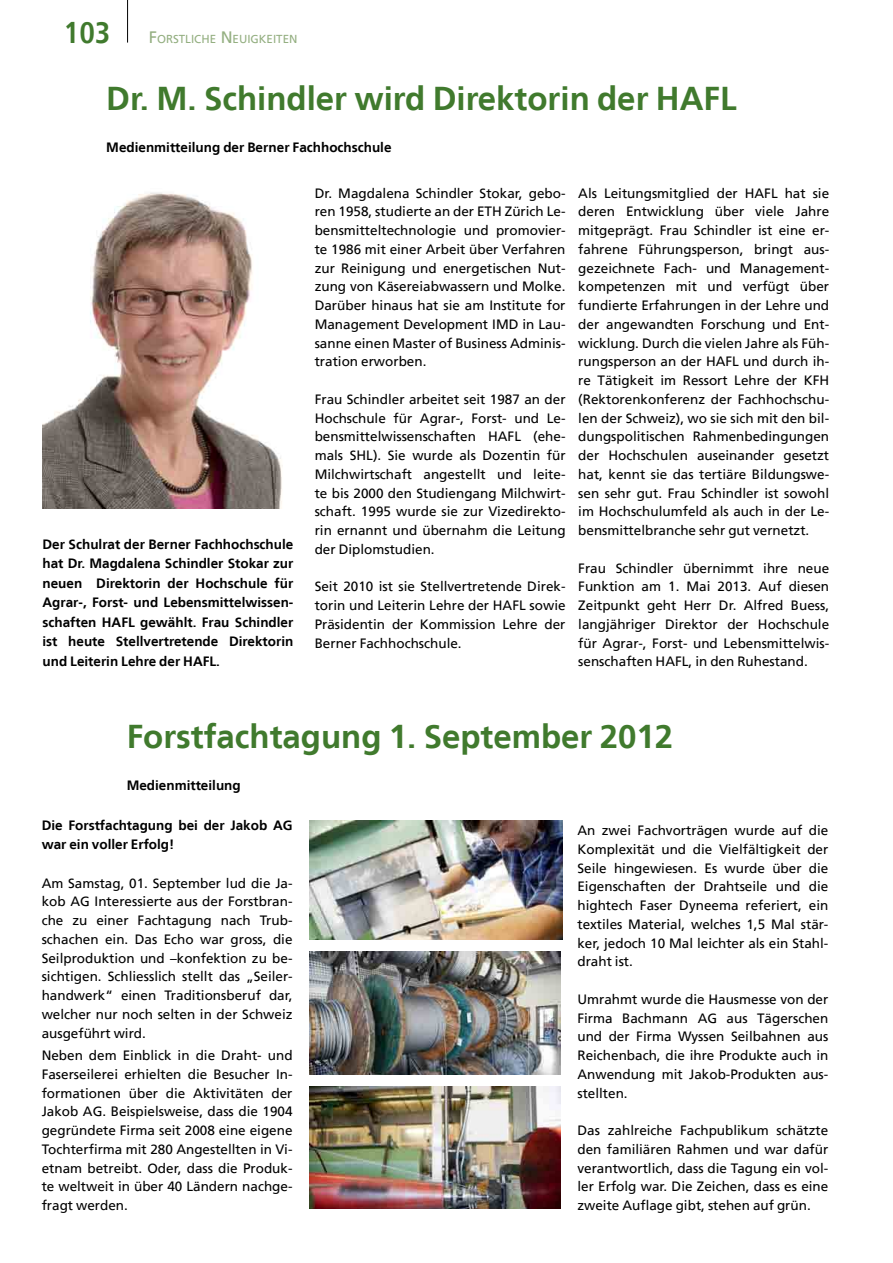
<style>
.page{position:relative;width:893px;height:1263px;background:#fff}
.page>*{position:absolute;margin:0;border:0;box-sizing:border-box;transform-origin:0 0}
.BW_-_Titel{font:700 33px "Frutiger LT";color:#407a2d}
.t1{font:700 condensed 30px "Frutiger LT";color:#407a2d}
.BWB_-_Text_d{font:13.5px/18.8px "Frutiger LT";color:#000;text-align:justify}
.BW_-_Lead{font:13.5px/18.8px "Frutiger LT";color:#000;text-align:justify}
.BW_-_Lead-2{font:700 13.5px/19.5px "Frutiger LT";color:#000;text-align:justify}
.BW_-_Autor{font:700 13.5px "Frutiger LT";color:#000}
.t2{font:11.55px "Frutiger LT";color:#94af81}
.s1{font-size:16.5px}
</style>
<div class="page">
<hr style="left:127px;top:0;width:1px;height:43px;background:#000">
<img style="left:42px;top:192px;width:241px;height:316px">
<img style="left:310px;top:820px;width:252px;height:119px">
<img style="left:310px;top:951px;width:250px;height:123px">
<img style="left:310px;top:1086px;width:250px;height:122px">
<h2 class="t1" style="left:64px;top:14px;width:48px">103</h2>
<p class="t2" style="left:149px;top:32px;width:148px"><span class="s1">F</span>ORSTLICHE <span class="s1">N</span>EUIGKEITEN</p>
<p class="BW_-_Titel" style="left:106px;top:79px;width:632px">Dr. M. Schindler wird Direktorin der HAFL</p>
<p class="BW_-_Autor" style="left:106px;top:139px;width:287px">Medienmitteilung der Berner Fachhochschule</p>
<p class="BW_-_Lead-2" style="left:43px;top:534px;width:252px">Der Schulrat der Berner Fachhochschule hat Dr. Magdalena Schindler Stokar zur neuen Direktorin der Hochschule für Agrar-, Forst- und Lebensmittelwissen&shy;schaften HAFL gewählt. Frau Schindler ist heute Stellvertretende Direktorin und Leiterin Lehre der HAFL.</p>
<p class="BWB_-_Text_d" style="left:315px;top:184px;width:252px">Dr. Magdalena Schindler Stokar, gebo&shy;ren 1958, studierte an der ETH Zürich Le&shy;bensmitteltechnologie und promovier&shy;te 1986 mit einer Arbeit über Verfahren zur Reinigung und energetischen Nut&shy;zung von Käsereiabwassern und Molke.<br>Darüber hinaus hat sie am Institute for Management Development IMD in Lau&shy;sanne einen Master of Business Adminis&shy;tration erworben.</p>
<p class="BWB_-_Text_d" style="left:315px;top:390px;width:252px">Frau Schindler arbeitet seit 1987 an der Hochschule für Agrar-, Forst- und Le&shy;bensmittelwissenschaften HAFL (ehe&shy;mals SHL). Sie wurde als Dozentin für Milchwirtschaft angestellt und leite&shy;te bis 2000 den Studiengang Milchwirt&shy;schaft. 1995 wurde sie zur Vizedirekto&shy;rin ernannt und übernahm die Leitung der Diplomstudien.</p>
<p class="BWB_-_Text_d" style="left:315px;top:577px;width:252px">Seit 2010 ist sie Stellvertretende Direk&shy;torin und Leiterin Lehre der HAFL sowie Präsidentin der Kommission Lehre der Berner Fachhochschule.</p>
<p class="BWB_-_Text_d" style="left:578px;top:184px;width:252px">Als Leitungsmitglied der HAFL hat sie deren Entwicklung über viele Jahre mitgeprägt. Frau Schindler ist eine er&shy;fahrene Führungsperson, bringt aus&shy;gezeichnete Fach- und Management&shy;kompetenzen mit und verfügt über fundierte Erfahrungen in der Lehre und der angewandten Forschung und Ent&shy;wicklung. Durch die vielen Jahre als Füh&shy;rungsperson an der HAFL und durch ih&shy;re Tätigkeit im Ressort Lehre der KFH (Rektorenkonferenz der Fachhochschu&shy;len der Schweiz), wo sie sich mit den bil&shy;dungspolitischen Rahmenbedingungen der Hochschulen auseinander gesetzt hat, kennt sie das tertiäre Bildungswe&shy;sen sehr gut. Frau Schindler ist sowohl im Hochschulumfeld als auch in der Le&shy;bensmittelbranche sehr gut vernetzt.</p>
<p class="BWB_-_Text_d" style="left:578px;top:559px;width:252px">Frau Schindler übernimmt ihre neue Funktion am 1. Mai 2013. Auf diesen Zeitpunkt geht Herr Dr. Alfred Buess, langjähriger Direktor der Hochschule für Agrar-, Forst- und Lebensmittelwis&shy;senschaften HAFL, in den Ruhestand.</p>
<p class="BW_-_Titel" style="left:127px;top:717px;width:548px">Forstfachtagung 1. September 2012</p>
<p class="BW_-_Autor" style="left:127px;top:777px;width:116px">Medienmitteilung</p>
<p class="BW_-_Lead-2" style="left:42px;top:815px;width:252px">Die Forstfachtagung bei der Jakob AG war ein voller Erfolg!</p>
<p class="BW_-_Lead" style="left:42px;top:873px;width:252px">Am Samstag, 01. September lud die Ja&shy;kob AG Interessierte aus der Forstbran&shy;che zu einer Fachtagung nach Trub&shy;schachen ein. Das Echo war gross, die Seilproduktion und –konfektion zu be&shy;sichtigen. Schliesslich stellt das „Seiler&shy;handwerk“ einen Traditionsberuf dar, welcher nur noch selten in der Schweiz ausgeführt wird.</p>
<p class="BWB_-_Text_d" style="left:42px;top:1046px;width:252px">Neben dem Einblick in die Draht- und Faserseilerei erhielten die Besucher In&shy;formationen über die Aktivitäten der Jakob AG. Beispielsweise, dass die 1904 gegründete Firma seit 2008 eine eigene Tochterfirma mit 280 Angestellten in Vi&shy;etnam betreibt. Oder, dass die Produk&shy;te weltweit in über 40 Ländern nachge&shy;fragt werden.</p>
<p class="BWB_-_Text_d" style="left:577px;top:821px;width:252px">An zwei Fachvorträgen wurde auf die Komplexität und die Vielfältigkeit der Seile hingewiesen. Es wurde über die Eigenschaften der Drahtseile und die hightech Faser Dyneema referiert, ein textiles Material, welches 1,5 Mal stär&shy;ker, jedoch 10 Mal leichter als ein Stahl&shy;draht ist.</p>
<p class="BWB_-_Text_d" style="left:577px;top:990px;width:252px">Umrahmt wurde die Hausmesse von der Firma Bachmann AG aus Tägerschen und der Firma Wyssen Seilbahnen aus Reichenbach, die ihre Produkte auch in Anwendung mit Jakob-Produkten aus&shy;stellten.</p>
<p class="BWB_-_Text_d" style="left:577px;top:1121px;width:252px">Das zahlreiche Fachpublikum schätzte den familiären Rahmen und war dafür verantwortlich, dass die Tagung ein vol&shy;ler Erfolg war. Die Zeichen, dass es eine zweite Auflage gibt, stehen auf grün.</p>
</div>
